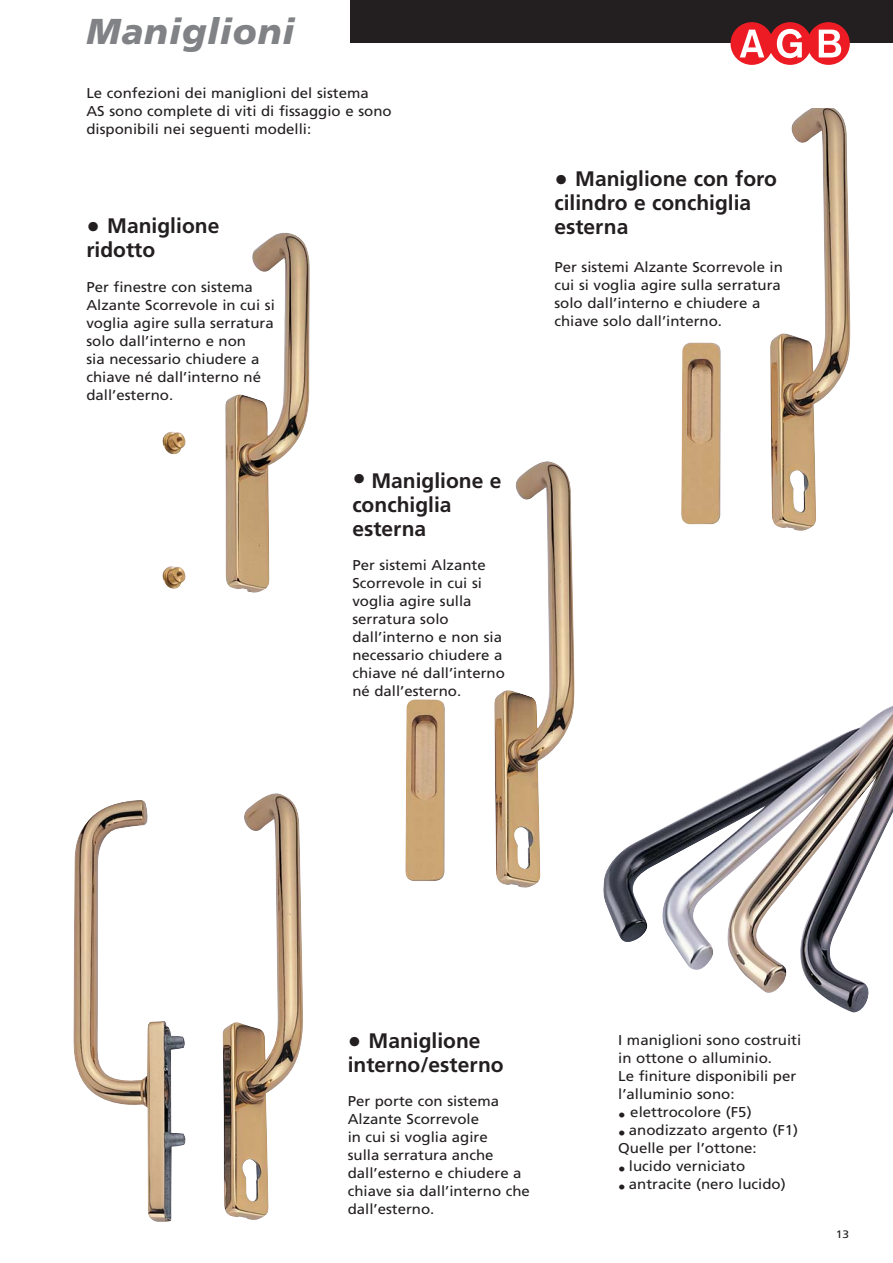
<style>
.page{position:relative;width:893px;height:1263px;background:#fff}
.page>*{position:absolute;margin:0;border:0;box-sizing:border-box;transform-origin:0 0}
.t1{font:italic 900 36px "Frutiger";letter-spacing:.025em;color:#808285}
.t2{font:700 21px/24px "Frutiger";color:#231f20}
.t3{font:14.25px/18px "Frutiger";color:#231f20;scale:1.05 1}
.t4{font:10.8px "Frutiger";color:#231f20;scale:1.11 1}
.s1{font-size:27px}
.s2{font-weight:700}
</style>
<div class="page">
<img style="left:73px;top:793px;width:230px;height:429px">
<img style="left:405px;top:461px;width:169px;height:427px">
<img style="left:681px;top:109px;width:169px;height:422px">
<img style="left:162px;top:232px;width:147px;height:361px">
<div style="left:351px;top:0;width:541px;height:43px;background:#231f20"></div>
<div style="left:730px;top:22px;width:43px;height:43px;background:#ed1c24;border-radius:50%"></div>
<div style="left:768px;top:22px;width:43px;height:43px;background:#ed1c24;border-radius:50%"></div>
<div style="left:807px;top:22px;width:42px;height:43px;background:#ed1c24;border-radius:50%"></div>
<svg style="left:740px;top:30px;width:24px;height:27px"></svg>
<svg style="left:776px;top:29px;width:25px;height:29px"></svg>
<svg style="left:818px;top:30px;width:23px;height:27px"></svg>
<img style="left:603px;top:706px;width:289px;height:307px">
<h1 class="t1" style="left:86px;top:17px;width:210px">Maniglioni</h1>
<p class="t3" style="left:86px;top:86px;width:292px">Le confezioni dei maniglioni del sistema<br>AS sono complete di viti di fissaggio e sono disponibili nei seguenti modelli:</p>
<h2 class="t2" style="left:86px;top:216px;width:134px"><span class="s1">•</span> Maniglione ridotto</h2>
<p class="t3" style="left:86px;top:279px;width:181px">Per finestre con sistema<br>Alzante Scorrevole in cui si voglia agire sulla serratura solo dall’interno e non<br>sia necessario chiudere a chiave né dall’interno né dall’esterno.</p>
<h2 class="t2" style="left:352px;top:470px;width:151px"><span class="s1">•</span> Maniglione e conchiglia esterna</h2>
<p class="t3" style="left:352px;top:557px;width:147px">Per sistemi Alzante<br>Scorrevole in cui si voglia agire sulla serratura solo dall’interno e non sia necessario chiudere a chiave né dall’interno né dall’esterno.</p>
<h2 class="t2" style="left:554px;top:169px;width:224px"><span class="s1">•</span> Maniglione con foro cilindro e conchiglia esterna</h2>
<p class="t3" style="left:554px;top:259px;width:219px">Per sistemi Alzante Scorrevole in cui si voglia agire sulla serratura solo dall’interno e chiudere a chiave solo dall’interno.</p>
<h2 class="t2" style="left:348px;top:1030px;width:157px"><span class="s1">•</span> Maniglione interno/esterno</h2>
<p class="t3" style="left:348px;top:1093px;width:175px">Per porte con sistema<br>Alzante Scorrevole<br>in cui si voglia agire<br>sulla serratura anche dall’esterno e chiudere a chiave sia dall’interno che dall’esterno.</p>
<p class="t3" style="left:618px;top:1032px;width:176px">I maniglioni sono costruiti in ottone o alluminio.<br>Le finiture disponibili per l’alluminio sono:</p>
<p class="t3" style="left:618px;top:1104px;width:129px"><span class="s2">•</span> elettrocolore (F5)</p>
<p class="t3" style="left:618px;top:1122px;width:173px"><span class="s2">•</span> anodizzato argento (F1)<br>Quelle per l’ottone:</p>
<p class="t3" style="left:618px;top:1158px;width:122px"><span class="s2">•</span> lucido verniciato</p>
<p class="t3" style="left:618px;top:1176px;width:161px"><span class="s2">•</span> antracite (nero lucido)</p>
<p class="t4" style="left:835px;top:1230px;width:14px">13</p>
</div>
